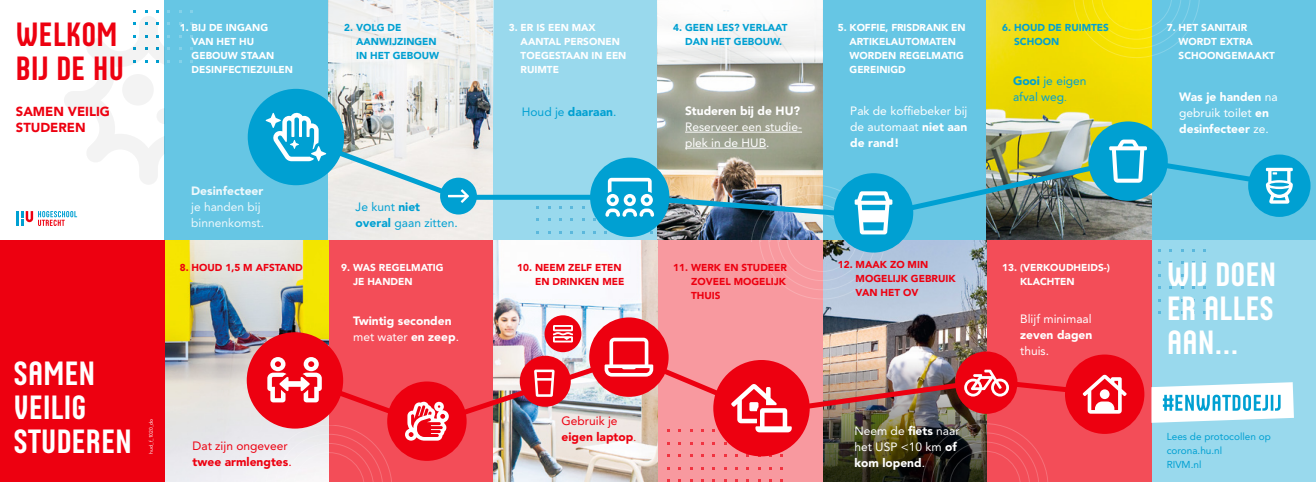
<style>
.page{position:relative;width:1316px;height:482px;background:#fff}
.page>*{position:absolute;margin:0;border:0;box-sizing:border-box;transform-origin:0 0}
.t1{font:34px/34px "Husans";letter-spacing:-.01em;color:#fff;text-align:justify}
.t2{font:34px/34px "Husans";letter-spacing:-.01em;color:#ed0010}
.t3{font:900 13px/16px "Avenir LT Std";color:#ed0010}
.t4{font:12px/16px "Avenir LT Std";color:#fff}
.t5{font:900 12px/16px "Avenir LT Std";color:#fff}
.t6{font:12px/16px "Avenir LT Std";color:#00a0d2}
.t7{font:12px/16px "Avenir LT Std";color:#ed0010}
.t8{font:900 12px/16px "Avenir LT Std";color:#ed0010}
.t9{font:900 10px/14px "Avenir LT Std";color:#fff}
.t10{font:900 10px/14px "Avenir LT Std";color:#ed0010;text-align:justify}
.t11{font:900 10px/14px "Avenir LT Std";color:#00a0d2}
.t12{font:10px/14px "Avenir LT Std";color:#00a0d2}
.t13{font:5px "Avenir LT Std";color:#fff}
.s1{font-weight:900}
.s2{font-size:10px}
.s3{font-weight:400}
.s4{font-weight:400;font-size:10px}
</style>
<div class="page">
<div style="left:164px;top:0;width:182px;height:250px;background:#66c6e4"></div>
<div style="left:493px;top:0;width:165px;height:250px;background:#99d9ed"></div>
<div style="left:822px;top:0;width:164px;height:250px;background:#66c6e4"></div>
<div style="left:1151px;top:0;width:164px;height:250px;background:#66c6e4"></div>
<img style="left:986px;top:0;width:165px;height:241px">
<img style="left:658px;top:65px;width:164px;height:176px">
<svg style="left:329px;top:0;width:164px;height:241px;fill:#eeeeec"></svg>
<svg style="left:658px;top:10px;width:164px;height:55px"></svg>
<svg style="left:16px;top:211px;width:61px;height:15px"></svg>
<svg style="left:64px;top:10px;width:106px;height:174px"></svg>
<div style="left:1151px;top:241px;width:164px;height:241px;background:#99d9ed"></div>
<img style="left:822px;top:241px;width:164px;height:241px">
<img style="left:164px;top:241px;width:165px;height:241px">
<div style="left:0;top:241px;width:164px;height:241px;background:#ed0010"></div>
<div style="left:329px;top:241px;width:173px;height:241px;background:#f34d58"></div>
<div style="left:986px;top:241px;width:165px;height:241px;background:#f34d58"></div>
<div style="left:658px;top:241px;width:164px;height:241px;background:#f8999f"></div>
<img style="left:493px;top:241px;width:165px;height:241px">
<svg style="left:1151px;top:382px;width:142px;height:41px;background:#c8e9f4"></svg>
<svg style="left:921px;top:430px;width:127px;height:52px"></svg>
<svg style="left:265px;top:425px;width:128px;height:57px"></svg>
<img style="left:289px;top:352px;width:776px;height:78px">
<div style="left:589px;top:317px;width:79px;height:80px;background:#ed0010;border-radius:50%"></div>
<svg style="left:604px;top:338px;width:49px;height:39px"></svg>
<div style="left:1064px;top:354px;width:80px;height:80px;background:#ed0010;border-radius:50%"></div>
<svg style="left:1082px;top:375px;width:44px;height:39px"></svg>
<div style="left:247px;top:332px;width:96px;height:97px;background:#ed0010;border-radius:50%"></div>
<svg style="left:267px;top:357px;width:55px;height:45px"></svg>
<div style="left:387px;top:381px;width:79px;height:80px;background:#ed0010;border-radius:50%"></div>
<svg style="left:405px;top:401px;width:44px;height:40px"></svg>
<div style="left:713px;top:360px;width:96px;height:96px;background:#ed0010;border-radius:50%"></div>
<svg style="left:731px;top:384px;width:60px;height:48px"></svg>
<div style="left:955px;top:351px;width:62px;height:63px;background:#ed0010;border-radius:50%"></div>
<svg style="left:964px;top:370px;width:45px;height:27px"></svg>
<div style="left:544px;top:315px;width:37px;height:37px;background:#ed0010;border-radius:50%"></div>
<svg style="left:553px;top:325px;width:20px;height:17px"></svg>
<div style="left:519px;top:356px;width:51px;height:51px;background:#ed0010;border-radius:50%"></div>
<svg style="left:534px;top:370px;width:20px;height:27px"></svg>
<svg style="left:1072px;top:0;width:128px;height:59px"></svg>
<img style="left:294px;top:132px;width:990px;height:89px">
<div style="left:248px;top:89px;width:96px;height:96px;background:#00a0d2;border-radius:50%"></div>
<svg style="left:266px;top:112px;width:60px;height:49px"></svg>
<div style="left:440px;top:178px;width:37px;height:36px;background:#00a0d2;border-radius:50%"></div>
<svg style="left:448px;top:189px;width:21px;height:14px"></svg>
<div style="left:1088px;top:121px;width:79px;height:80px;background:#00a0d2;border-radius:50%"></div>
<div style="left:1247px;top:155px;width:63px;height:62px;background:#00a0d2;border-radius:50%"></div>
<svg style="left:1109px;top:140px;width:37px;height:43px"></svg>
<svg style="left:1265px;top:168px;width:27px;height:36px"></svg>
<div style="left:833px;top:173px;width:80px;height:80px;background:#00a0d2;border-radius:50%"></div>
<svg style="left:750px;top:185px;width:142px;height:115px"></svg>
<div style="left:590px;top:158px;width:79px;height:79px;background:#00a0d2;border-radius:50%"></div>
<svg style="left:605px;top:178px;width:49px;height:39px"></svg>
<h1 class="t2" style="left:16px;top:18px;width:110px">WELKOM<br>BIJ DE HU</h1>
<h2 class="t3" style="left:16px;top:103px;width:96px">SAMEN VEILIG<br>STUDEREN</h2>
<h1 class="t1" style="left:13px;top:356px;width:120px;text-align:left">SAMEN<br>VEILIG<br>STUDEREN</h1>
<p class="t13" style="left:148px;top:453px;width:36px;rotate:-90deg">hud_f_1020_do</p>
<p class="t9" style="left:192px;top:21px;width:103px;text-indent:-12px">1. BIJ DE INGANG<br>VAN HET HU<br>GEBOUW STAAN<br>DESINFECTIEZUILEN</p>
<p class="t11" style="left:356px;top:21px;width:84px;text-indent:-12px">2. VOLG DE<br>AANWIJZINGEN<br>IN HET GEBOUW</p>
<p class="t9" style="left:520px;top:21px;width:107px;text-indent:-12px">3. ER IS EEN MAX<br>AANTAL PERSONEN<br>TOEGESTAAN IN EEN<br>RUIMTE</p>
<p class="t9" style="left:849px;top:21px;width:118px;text-indent:-12px">5. KOFFIE, FRISDRANK EN<br>ARTIKELAUTOMATEN<br>WORDEN REGELMATIG<br>GEREINIGD</p>
<p class="t11" style="left:1014px;top:21px;width:96px;text-indent:-12px">6. HOUD DE RUIMTES<br>SCHOON</p>
<p class="t11" style="left:685px;top:21px;width:104px;text-indent:-12px">4. GEEN LES? VERLAAT<br>DAN HET GEBOUW.</p>
<p class="t5" style="left:191px;top:183px;width:74px">Desinfecteer</p>
<p class="t4" style="left:191px;top:199px;width:74px">je handen bij binnenkomst.</p>
<p class="t6" style="left:355px;top:199px;width:104px">Je kunt <span class="s1">niet overal</span> gaan zitten.</p>
<p class="t6" style="left:522px;top:104px;width:96px">Houd je <span class="s1">daaraan</span>.</p>
<p class="t5" style="left:685px;top:103px;width:117px">Studeren bij de HU?</p>
<p class="t4" style="left:685px;top:119px;width:118px">Reserveer een studie&shy;plek in de HUB.</p>
<p class="t4" style="left:850px;top:103px;width:119px;text-align:justify">Pak de koffiebeker bij de automaat <span class="s1">niet aan de rand!</span></p>
<p class="t6" style="left:1012px;top:73px;width:75px"><span class="s1">Gooi</span> je eigen afval weg<span class="s2">.</span></p>
<p class="t10" style="left:517px;top:261px;width:109px;text-align:right">10. NEEM ZELF ETEN<br>EN DRINKEN MEE</p>
<p class="t10" style="left:855px;top:258px;width:101px;text-align:left;text-indent:-18px">12. MAAK ZO MIN<br>MOGELIJK GEBRUIK<br>VAN HET OV</p>
<p class="t10" style="left:180px;top:261px;width:124px">8. HOUD 1,5 M AFSTAND</p>
<p class="t10" style="left:691px;top:261px;width:97px;text-indent:-18px">11. WERK EN STUDEER ZOVEEL MOGELIJK THUIS</p>
<p class="t9" style="left:1020px;top:261px;width:91px;text-indent:-18px">13. (VERKOUDHEIDS-)<br>KLACHTEN</p>
<p class="t9" style="left:353px;top:261px;width:92px;text-indent:-12px">9. WAS REGELMATIG<br>JE HANDEN</p>
<p class="t7" style="left:193px;top:438px;width:101px">Dat zijn ongeveer <span class="s1">twee armlengtes</span>.</p>
<p class="t5" style="left:353px;top:313px;width:107px">Twintig seconden <span class="s3">met water</span> en zeep<span class="s3">.</span></p>
<p class="t4" style="left:1020px;top:311px;width:73px">Blijf minimaal</p>
<p class="t5" style="left:1020px;top:327px;width:74px">zeven dagen</p>
<p class="t4" style="left:1020px;top:343px;width:30px">thuis.</p>
<p class="t8" style="left:561px;top:413px;width:76px"><span class="s3">Gebruik je </span>eigen laptop<span class="s4">.</span></p>
<p class="t4" style="left:854px;top:423px;width:107px">Neem de <span class="s1">fiets</span> naar het USP &lt;10 km <span class="s1">of kom lopend</span>.</p>
<p class="t9" style="left:1178px;top:21px;width:98px;text-indent:-12px">7. HET SANITAIR<br>WORDT EXTRA<br>SCHOONGEMAAKT</p>
<p class="t5" style="left:1179px;top:89px;width:100px">Was je handen <span class="s3">na gebruik toilet</span> en desinfecteer <span class="s3">ze.</span></p>
<h1 class="t1" style="left:1166px;top:257px;width:111px">WIJ DOEN ER ALLES AAN…</h1>
<p class="t12" style="left:1166px;top:430px;width:105px">Lees de protocollen op corona.hu.nl<br>RIVM.nl</p>
</div>
